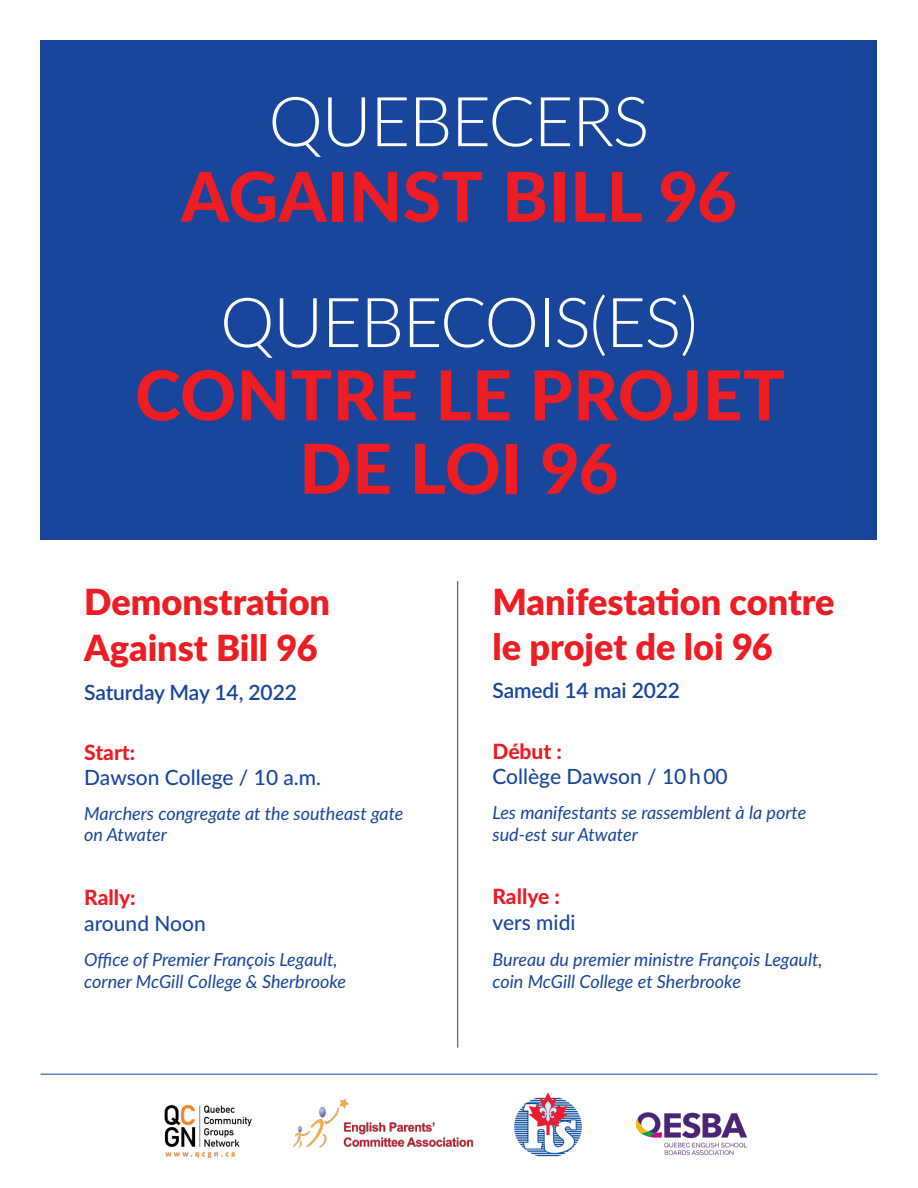
<style>
.page{position:relative;width:918px;height:1188px;background:#fff}
.page>*{position:absolute;margin:0;border:0;box-sizing:border-box;transform-origin:0 0}
.t1{font:800 68.85px/73.3px "Lato";letter-spacing:.01em;color:#ee1d23;text-align:center}
.t2{font:900 36px/45.8px "Lato";color:#ee1d23}
.t3{font:500 21px/25.2px "Lato";color:#18469d}
.t4{font:600 21px "Lato";letter-spacing:-.005em;color:#18469d}
.t5{font:italic 18px/22.5px "Lato";color:#18469d}
.s1{font-weight:300;color:#fff}
.s2{font-weight:800;color:#ee1d23}
.s3{font-weight:400}
</style>
<div class="page">
<div style="left:40px;top:40px;width:838px;height:500px;background:#18469d"></div>
<img style="left:164px;top:1104px;width:88px;height:54px">
<img style="left:293px;top:1098px;width:181px;height:50px">
<img style="left:514px;top:1093px;width:68px;height:64px">
<img style="left:635px;top:1112px;width:113px;height:43px">
<hr style="left:40px;top:1074px;width:838px;height:1px;background:#18469d">
<hr style="left:457px;top:581px;width:1px;height:467px;background:#18469d">
<p class="t1" style="left:181px;top:80px;width:557px;line-height:75.6px"><span class="s1">QUEBECERS<br></span>AGAINST BILL 96</p>
<p class="t1" style="left:135px;top:282px;width:651px"><span class="s1">QUEBECOIS(ES)<br></span>CONTRE LE PROJET<br>DE LOI 96</p>
<p class="t2" style="left:84px;top:578px;width:247px">Demonstration<br>Against Bill 96</p>
<p class="t4" style="left:84px;top:677px;width:214px">Saturday May 14, 2022</p>
<p class="t3" style="left:84px;top:739px;width:239px"><span class="s2">Start:<br></span>Dawson College / 10 a.m<span class="s3">.</span></p>
<p class="t5" style="left:84px;top:803px;width:321px;line-height:21px">Marchers congregate at the southeast gate on Atwater</p>
<p class="t3" style="left:84px;top:884px;width:123px"><span class="s2">Rally: </span>around Noon</p>
<p class="t5" style="left:84px;top:947px;width:263px">Office of Premier François Legault, corner McGill College &amp; Sherbrooke</p>
<p class="t2" style="left:492px;top:579px;width:344px;line-height:44.2px">Manifestation contre le projet de loi 96</p>
<p class="t4" style="left:492px;top:675px;width:189px">Samedi 14 mai 2022</p>
<p class="t3" style="left:492px;top:738px;width:237px"><span class="s2">Début :<br></span>Collège Dawson / 10 h 00</p>
<p class="t5" style="left:492px;top:801px;width:315px;line-height:21.6px">Les manifestants se rassemblent à la porte sud-est sur Atwater</p>
<p class="t3" style="left:492px;top:883px;width:85px"><span class="s2">Rallye : </span>vers midi</p>
<p class="t5" style="left:492px;top:947px;width:332px">Bureau du premier ministre François Legault, coin McGill College et Sherbrooke</p>
</div>
